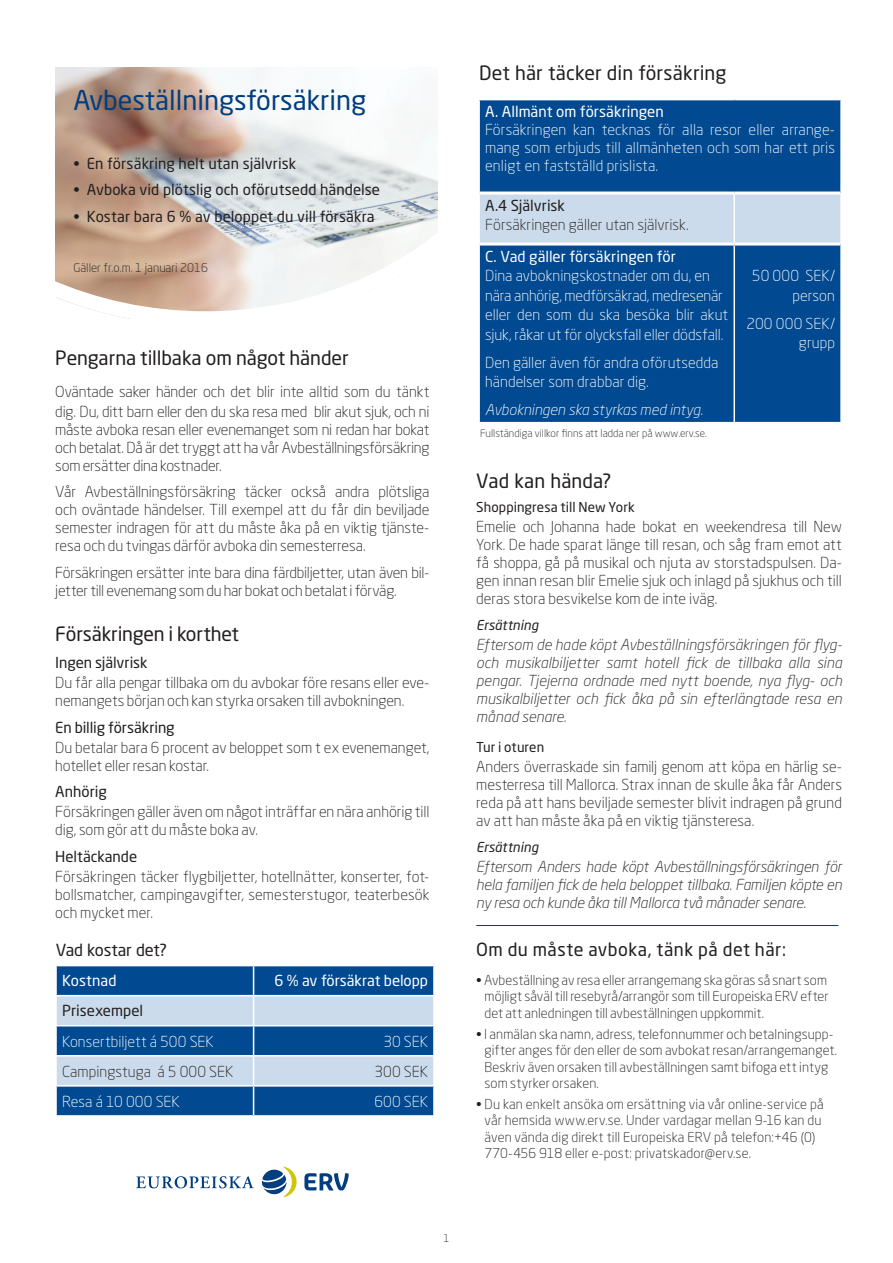
<style>
.page{position:relative;width:893px;height:1263px;background:#fff}
.page>*{position:absolute;margin:0;border:0;box-sizing:border-box;transform-origin:0 0}
.t1{font:27px "Neo Sans Std";color:#013e80}
.Brödtext{font:19.5px "Neo Sans Std";letter-spacing:-.005em;color:#231f20}
.Tabellmellanrubrik_E{font:18px "Neo Sans Std";letter-spacing:.025em;color:#231f20}
.t2{font:16.5px "Neo Sans Std";color:#231f20}
.Brödtext-2{font:300 15px/18px "Neo Sans Std";letter-spacing:-.005em;color:#231f20;text-align:justify}
.t3{font:300 15px/19.5px "Neo Sans Std";color:#fff;text-align:right}
.t4{font:italic 300 15px/18px "Neo Sans Std";color:#231f20;text-align:justify}
.Brödtext-3{font:15px "Neo Sans Std";color:#231f20}
.t5{font:15px "Neo Sans Std";color:#fff}
.t6{font:italic 300 15px "Neo Sans Std";color:#fff}
.Färgplattebröd_VIT{font:300 13.5px/16.5px "Neo Sans Std";letter-spacing:.005em;color:#231f20}
.Brödtext-4{font:13.5px "Neo Sans Std";letter-spacing:.005em;color:#231f20}
.Brödtext-5{font:italic 13.5px "Neo Sans Std";letter-spacing:.005em;color:#231f20}
.t7{font:300 12px "Neo Sans Std";color:#231f20}
.t8{font:300 10.5px "Neo Sans Std";color:#231f20}
</style>
<div class="page">
<img style="left:55px;top:67px;width:382px;height:164px">
<svg style="left:55px;top:231px;width:380px;height:88px"></svg>
<svg style="left:304px;top:1173px;width:45px;height:17px"></svg>
<svg style="left:262px;top:1167px;width:35px;height:30px"></svg>
<svg style="left:136px;top:1176px;width:118px;height:12px"></svg>
<div style="left:479px;top:100px;width:362px;height:93px;background:#014990"></div>
<div style="left:480px;top:195px;width:360px;height:48px;background:#cbdbeb"></div>
<div style="left:480px;top:246px;width:360px;height:176px;background:#014990"></div>
<hr style="left:733px;top:194px;width:2px;height:49px;background:#fff">
<hr style="left:733px;top:246px;width:2px;height:176px;background:#fff">
<hr style="left:478px;top:100px;width:2px;height:93px;background:#fff">
<hr style="left:840px;top:100px;width:2px;height:93px;background:#fff">
<hr style="left:480px;top:192px;width:254px;height:3px;background:#fff">
<hr style="left:734px;top:192px;width:106px;height:3px;background:#fff">
<svg style="left:56px;top:966px;width:378px;height:149px;background:#5a89b8"></svg>
<hr style="left:433px;top:966px;width:2px;height:29px;background:#fff">
<hr style="left:55px;top:995px;width:199px;height:1px;background:#fff">
<hr style="left:254px;top:995px;width:181px;height:1px;background:#fff">
<hr style="left:476px;top:925px;width:362px;height:1px;background:#013e80">
<p class="t1" style="left:73px;top:83px;width:294px">Avbeställningsförsäkring</p>
<p class="Brödtext-3" style="left:73px;top:154px;width:224px">• En försäkring helt utan självrisk</p>
<p class="Brödtext-3" style="left:73px;top:181px;width:308px">• Avboka vid plötslig och oförutsedd händelse</p>
<p class="Brödtext-3" style="left:73px;top:207px;width:303px">• Kostar bara 6 % av beloppet du vill försäkra</p>
<p class="t7" style="left:73px;top:260px;width:136px">Gäller fr.o.m. 1 januari 2016</p>
<p class="Brödtext" style="left:55px;top:346px;width:295px">Pengarna tillbaka om något händer</p>
<p class="Brödtext-2" style="left:55px;top:382px;width:376px;line-height:19.5px">Oväntade saker händer och det blir inte alltid som du tänkt dig. Du, ditt barn eller den du ska resa med blir akut sjuk, och ni</p>
<p class="Brödtext-2" style="left:55px;top:420px;width:376px">måste avboka resan eller evenemanget som ni redan har bokat och betalat. Då är det tryggt att ha vår Avbeställningsförsäkring som ersätter dina kostnader.</p>
<p class="Brödtext-2" style="left:55px;top:483px;width:376px">Vår Avbeställningsförsäkring täcker också andra plötsliga och oväntade händelser. Till exempel att du får din beviljade semester indragen för att du måste åka på en viktig tjänste&shy;resa och du tvingas därför avboka din semesterresa.</p>
<p class="Brödtext-2" style="left:55px;top:563px;width:376px">Försäkringen ersätter inte bara dina färdbiljetter, utan även bil&shy;jetter till evenemang som du har bokat och betalat i förväg.</p>
<p class="Brödtext" style="left:55px;top:622px;width:185px">Försäkringen i korthet</p>
<p class="Brödtext-3" style="left:55px;top:653px;width:94px">Ingen självrisk</p>
<p class="Brödtext-2" style="left:55px;top:673px;width:376px">Du får alla pengar tillbaka om du avbokar före resans eller eve&shy;nemangets början och kan styrka orsaken till avbokningen.</p>
<p class="Brödtext-3" style="left:55px;top:718px;width:121px">En billig försäkring</p>
<p class="Brödtext-2" style="left:55px;top:738px;width:376px">Du betalar bara 6 procent av beloppet som t ex evenemanget, hotellet eller resan kostar.</p>
<p class="Brödtext-3" style="left:55px;top:782px;width:53px">Anhörig</p>
<p class="Brödtext-2" style="left:55px;top:803px;width:376px">Försäkringen gäller även om något inträffar en nära anhörig till dig, som gör att du måste boka av.</p>
<p class="Brödtext-3" style="left:55px;top:847px;width:83px">Heltäckande</p>
<p class="Brödtext-2" style="left:55px;top:867px;width:376px">Försäkringen täcker flygbiljetter, hotellnätter, konserter, fot&shy;bollsmatcher, campingavgifter, semesterstugor, teaterbesök och mycket mer.</p>
<p class="t2" style="left:56px;top:939px;width:113px">Vad kostar det?</p>
<p class="t5" style="left:62px;top:972px;width:56px">Kostnad</p>
<p class="t5" style="left:274px;top:972px;width:155px">6 % av försäkrat belopp</p>
<p class="Brödtext-3" style="left:62px;top:1002px;width:83px">Prisexempel</p>
<p class="t3" style="left:62px;top:1031px;width:153px">Konsertbiljett á 500 SEK</p>
<p class="t3" style="left:383px;top:1031px;width:46px">30 SEK</p>
<p class="Brödtext-2" style="left:62px;top:1062px;width:173px">Campingstuga á 5 000 SEK</p>
<p class="Brödtext-2" style="left:375px;top:1062px;width:55px">300 SEK</p>
<p class="t3" style="left:62px;top:1091px;width:119px">Resa á 10 000 SEK</p>
<p class="t3" style="left:374px;top:1091px;width:55px">600 SEK</p>
<p class="Brödtext" style="left:479px;top:61px;width:249px">Det här täcker din försäkring</p>
<p class="t5" style="left:485px;top:102px;width:180px">A. Allmänt om försäkringen</p>
<p class="t3" style="left:485px;top:120px;width:351px;line-height:18px;text-align:justify">Försäkringen kan tecknas för alla resor eller arrange&shy;mang som erbjuds till allmänheten och som har ett pris enligt en fastställd prislista.</p>
<p class="Brödtext-3" style="left:485px;top:196px;width:81px">A.4 Självrisk</p>
<p class="Brödtext-2" style="left:485px;top:215px;width:205px">Försäkringen gäller utan självrisk.</p>
<p class="t5" style="left:485px;top:247px;width:192px">C. Vad gäller försäkringen för</p>
<p class="t3" style="left:485px;top:266px;width:226px">Dina avbokningskostnader om du, en</p>
<p class="t3" style="left:485px;top:285px;width:239px">nära anhörig, medförsäkrad, medresenär</p>
<p class="t3" style="left:485px;top:305px;width:245px;text-align:left">eller den som du ska besöka blir akut sjuk, råkar ut för olycksfall eller dödsfall.</p>
<p class="t3" style="left:485px;top:352px;width:235px">Den gäller även för andra oförutsedda</p>
<p class="t3" style="left:485px;top:372px;width:165px">händelser som drabbar dig.</p>
<p class="t6" style="left:485px;top:401px;width:219px">Avbokningen ska styrkas med intyg.</p>
<p class="t3" style="left:752px;top:266px;width:85px">50 000 SEK/ person</p>
<p class="t3" style="left:746px;top:313px;width:90px">200 000 SEK/ grupp</p>
<p class="t8" style="left:480px;top:427px;width:228px">Fullständiga villkor finns att ladda ner på www.erv.se.</p>
<p class="Brödtext" style="left:476px;top:469px;width:137px">Vad kan hända?</p>
<p class="Brödtext-4" style="left:476px;top:499px;width:160px">Shoppingresa till New York</p>
<p class="Brödtext-2" style="left:476px;top:518px;width:367px">Emelie och Johanna hade bokat en weekendresa till New York. De hade sparat länge till resan, och såg fram emot att få shoppa, gå på musikal och njuta av storstadspulsen. Da&shy;gen innan resan blir Emelie sjuk och inlagd på sjukhus och till deras stora besvikelse kom de inte iväg.</p>
<p class="Brödtext-5" style="left:476px;top:617px;width:64px">Ersättning</p>
<p class="t4" style="left:476px;top:635px;width:367px">Eftersom de hade köpt Avbeställningsförsäkringen för flyg&shy;och musikalbiljetter samt hotell fick de tillbaka alla sina pengar. Tjejerna ordnade med nytt boende, nya flyg- och musikalbiljetter och fick åka på sin efterlängtade resa en månad senare.</p>
<p class="Brödtext-4" style="left:476px;top:739px;width:69px">Tur i oturen</p>
<p class="Brödtext-2" style="left:476px;top:758px;width:367px">Anders överraskade sin familj genom att köpa en härlig se&shy;mesterresa till Mallorca. Strax innan de skulle åka får Anders reda på att hans beviljade semester blivit indragen på grund av att han måste åka på en viktig tjänsteresa.</p>
<p class="Brödtext-5" style="left:476px;top:839px;width:64px">Ersättning</p>
<p class="t4" style="left:476px;top:857px;width:367px">Eftersom Anders hade köpt Avbeställningsförsäkringen för hela familjen fick de hela beloppet tillbaka. Familjen köpte en ny resa och kunde åka till Mallorca två månader senare.</p>
<p class="Tabellmellanrubrik_E" style="left:476px;top:938px;width:311px">Om du måste avboka, tänk på det här:</p>
<p class="Färgplattebröd_VIT" style="left:476px;top:972px;width:353px">• Avbeställning av resa eller arrangemang ska göras så snart som</p>
<p class="Färgplattebröd_VIT" style="left:485px;top:988px;width:345px">möjligt såväl till resebyrå/arrangör som till Europeiska ERV efter det att anledningen till avbeställningen uppkommit.</p>
<p class="Färgplattebröd_VIT" style="left:476px;top:1025px;width:359px">• I anmälan ska namn, adress, telefonnummer och betalningsupp-</p>
<p class="Färgplattebröd_VIT" style="left:485px;top:1042px;width:354px">gifter anges för den eller de som avbokat resan/arrangemanget.<br>Beskriv även orsaken till avbeställningen samt bifoga ett intyg som styrker orsaken.</p>
<p class="Färgplattebröd_VIT" style="left:476px;top:1096px;width:349px">• Du kan enkelt ansöka om ersättning via vår online-service på</p>
<p class="Färgplattebröd_VIT" style="left:485px;top:1112px;width:338px">vår hemsida www.erv.se. Under vardagar mellan 9-16 kan du även vända dig direkt till Europeiska ERV på telefon:+46 (0)<br>770-456 918 eller e-post: privatskador@erv.se.</p>
<p class="t8" style="left:443px;top:1232px;width:8px">1</p>
</div>
